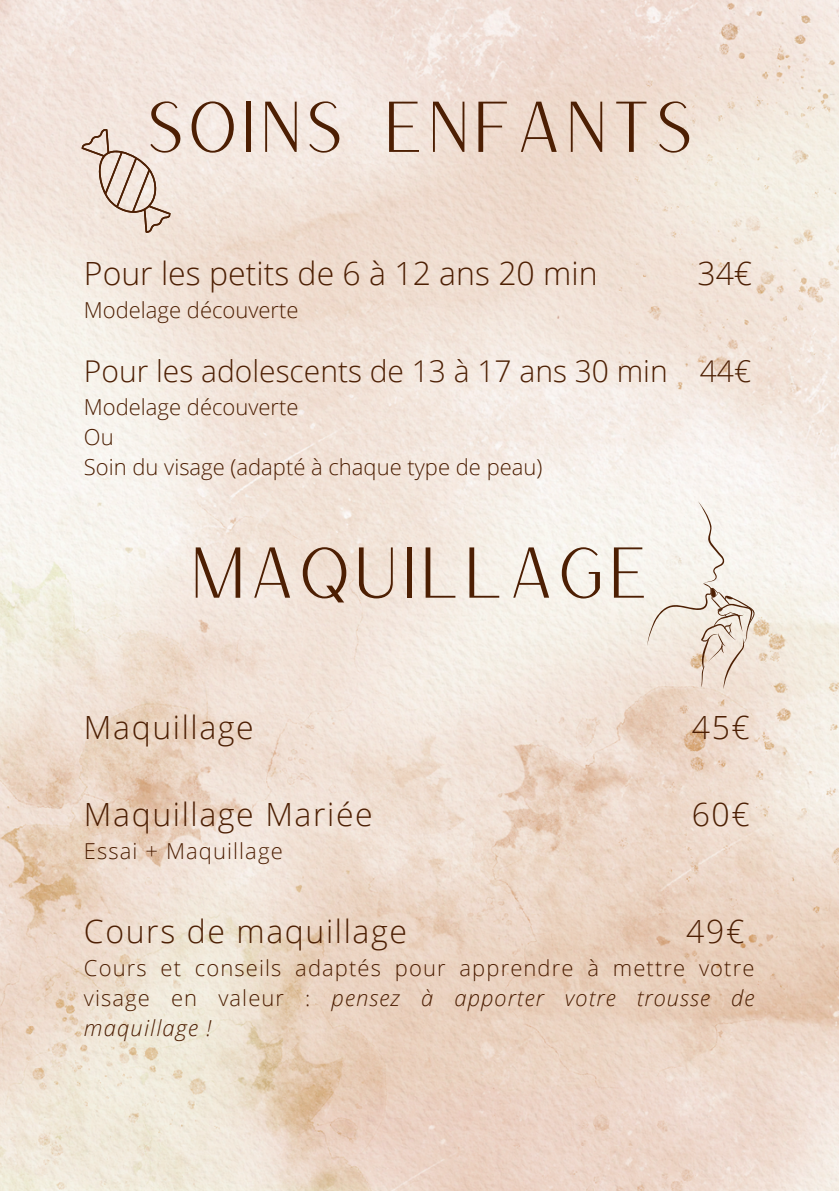
<style>
.page{position:relative;width:839px;height:1191px;background:#fff}
.page>*{position:absolute;margin:0;border:0;box-sizing:border-box;transform-origin:0 0}
.t1{font:70px "Versailles";color:#4d1f03}
.t2{font:300 32px "Open Sans";letter-spacing:.05em;color:#4d1f03}
.t3{font:300 32px "Open Sans";color:#4d1f03}
.t4{font:300 30px "Open Sans";color:#4d1f03}
.t5{font:300 22px/30px "Open Sans";color:#4d1f03;text-align:justify}
.t6{font:300 22px "Open Sans";letter-spacing:.05em;color:#4d1f03}
.s1{font-style:italic}
</style>
<div class="page">
<img style="left:0;top:0;width:838px;height:1191px">
<svg style="left:71px;top:126px;width:110px;height:110px;background:#e5d6cb"></svg>
<svg style="left:647px;top:501px;width:108px;height:188px"></svg>
<h2 class="t1" style="left:145px;top:82px;width:551px">SOINS ENFANTS</h2>
<p class="t3" style="left:84px;top:251px;width:515px">Pour les petits de 6 à 12 ans 20 min</p>
<p class="t2" style="left:697px;top:251px;width:56px">34€</p>
<p class="t5" style="left:84px;top:295px;width:216px">Modelage découverte</p>
<h3 class="t4" style="left:84px;top:350px;width:668px">Pour les adolescents de 13 à 17 ans 30 min 44€</h3>
<p class="t5" style="left:84px;top:391px;width:216px">Modelage découverte</p>
<p class="t5" style="left:84px;top:421px;width:31px">Ou</p>
<p class="t5" style="left:84px;top:451px;width:460px">Soin du visage (adapté à chaque type de peau)</p>
<p class="t1" style="left:189px;top:528px;width:463px">MAQUILLAGE</p>
<p class="t2" style="left:84px;top:705px;width:171px">Maquillage</p>
<p class="t2" style="left:691px;top:705px;width:59px">45€</p>
<h1 class="t2" style="left:84px;top:792px;width:290px">Maquillage Mariée</h1>
<h1 class="t2" style="left:691px;top:792px;width:59px">60€</h1>
<h1 class="t6" style="left:84px;top:835px;width:200px">Essai + Maquillage</h1>
<h3 class="t2" style="left:84px;top:909px;width:324px">Cours de maquillage</h3>
<h3 class="t2" style="left:686px;top:909px;width:59px">49€</h3>
<h3 class="t5" style="left:84px;top:952px;width:672px">Cours et conseils adaptés pour apprendre à mettre votre visage en valeur : <span class="s1">pensez à apporter votre trousse de maquillage !</span></h3>
</div>
